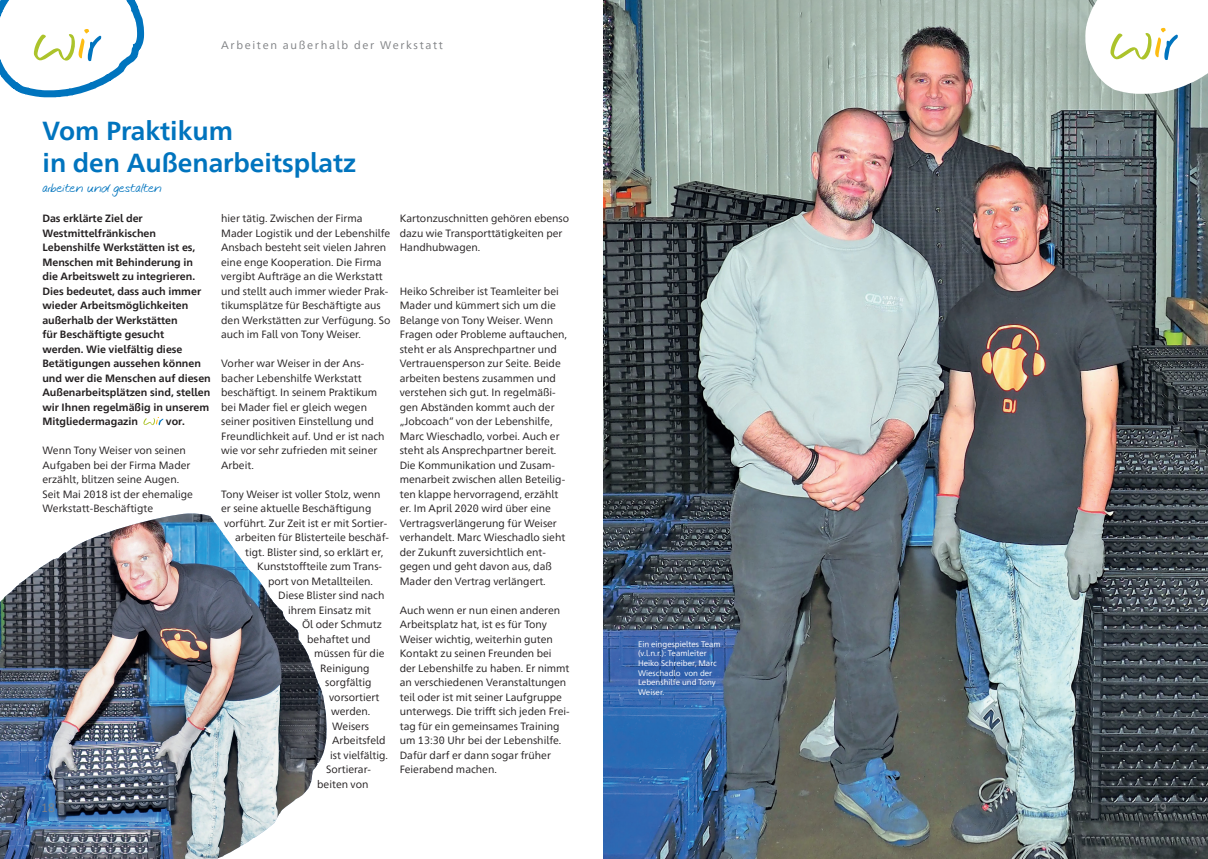
<style>
.page{position:relative;width:1208px;height:859px;background:#fff}
.page>*{position:absolute;margin:0;border:0;box-sizing:border-box;transform-origin:0 0}
.t1{font:67.7px "Nifty Script";letter-spacing:.02em;color:#acc32b}
.t2{font:700 26px/31.2px "Frutiger Neue 1450 Pro";color:#0074be}
.t3{font:14px "Nifty Script";letter-spacing:.025em;color:#0074be}
.t4{font:12px "Frutiger Neue 1450 Pro";color:#808285}
.t5{font:11px "Frutiger Neue 1450 Pro";letter-spacing:.15em;color:#808285}
.t6{font:10.5px/14.5px "Frutiger Neue 1450 Pro";color:#231f20}
.t7{font:700 10.5px/14.5px "Frutiger Neue 1450 Pro";color:#231f20}
.t8{font:8px/9.6px "Frutiger Neue 1450 Pro";color:#fff}
.s1{color:#fdbc12}
.s2{color:#0074be}
</style>
<div class="page">
<img style="left:0;top:513px;width:326px;height:346px">
<svg style="left:143px;top:417px;width:20px;height:8px"></svg>
<img style="left:604px;top:0;width:604px;height:859px">
<svg style="left:1085px;top:0;width:123px;height:94px"></svg>
<svg style="left:0;top:0;width:145px;height:98px"></svg>
<h1 class="t1" style="left:32px;top:-12px;width:67px">w<span class="s1">i</span><span class="s2">r</span></h1>
<p class="t5" style="left:221px;top:38px;width:223px">Arbeiten außerhalb der Werkstatt</p>
<h2 class="t2" style="left:43px;top:114px;width:315px">Vom Praktikum<br>in den Außenarbeitsplatz</h2>
<h3 class="t3" style="left:43px;top:177px;width:120px">arbeiten und gestalten</h3>
<p class="t7" style="left:42px;top:211px;width:170px">Das erklärte Ziel der<br>Westmittelfränkischen<br>Lebenshilfe Werkstätten ist es,<br>Menschen mit Behinderung in die Arbeitswelt zu integrieren.<br>Dies bedeutet, dass auch immer wieder Arbeitsmöglichkeiten außerhalb der Werkstätten<br>für Beschäftigte gesucht<br>werden. Wie vielfältig diese<br>Betätigungen aussehen können und wer die Menschen auf diesen<br>Außenarbeitsplätzen sind, stellen wir Ihnen regelmäßig in unserem<br>Mitgliedermagazin</p>
<p class="t7" style="left:166px;top:414px;width:20px">vor.</p>
<p class="t6" style="left:43px;top:442px;width:152px">Wenn Tony Weiser von seinen<br>Aufgaben bei der Firma Mader erzählt, blitzen seine Augen.<br>Seit Mai 2018 ist der ehemalige<br>Werkstatt-Beschäftigte</p>
<p class="t4" style="left:41px;top:799px;width:15px">18</p>
<p class="t6" style="left:221px;top:210px;width:171px">hier tätig. Zwischen der Firma Mader Logistik und der Lebenshilfe Ansbach besteht seit vielen Jahren eine enge Kooperation. Die Firma vergibt Aufträge an die Werkstatt und stellt auch immer wieder Prak&shy;tikumsplätze für Beschäftigte aus den Werkstätten zur Verfügung. So auch im Fall von Tony Weiser.</p>
<p class="t6" style="left:221px;top:355px;width:165px">Vorher war Weiser in der Ans&shy;bacher Lebenshilfe Werkstatt beschäftigt. In seinem Praktikum bei Mader fiel er gleich wegen seiner positiven Einstellung und<br>Freundlichkeit auf. Und er ist nach wie vor sehr zufrieden mit seiner<br>Arbeit.</p>
<p class="t6" style="left:221px;top:486px;width:161px">Tony Weiser ist voller Stolz, wenn</p>
<p class="t6" style="left:221px;top:500px;width:152px">er seine aktuelle Beschäftigung</p>
<p class="t6" style="left:224px;top:515px;width:165px">vorführt. Zur Zeit ist er mit Sortier-</p>
<p class="t6" style="left:235px;top:529px;width:155px">arbeiten für Blisterteile beschäf-</p>
<p class="t6" style="left:245px;top:544px;width:139px">tigt. Blister sind, so erklärt er,</p>
<p class="t6" style="left:257px;top:558px;width:126px">Kunststoffteile zum Trans-</p>
<p class="t6" style="left:268px;top:573px;width:106px">port von Metallteilen.</p>
<p class="t6" style="left:278px;top:587px;width:108px">Diese Blister sind nach</p>
<p class="t6" style="left:288px;top:602px;width:84px">ihrem Einsatz mit</p>
<p class="t6" style="left:302px;top:616px;width:81px">Öl oder Schmutz</p>
<p class="t6" style="left:307px;top:631px;width:65px">behaftet und</p>
<p class="t6" style="left:314px;top:645px;width:72px">müssen für die</p>
<p class="t6" style="left:320px;top:660px;width:51px">Reinigung</p>
<p class="t6" style="left:325px;top:675px;width:48px">sorgfältig</p>
<p class="t6" style="left:329px;top:689px;width:52px">vorsortiert</p>
<p class="t6" style="left:331px;top:704px;width:41px">werden.</p>
<p class="t6" style="left:332px;top:718px;width:39px">Weisers</p>
<p class="t6" style="left:332px;top:733px;width:55px">Arbeitsfeld</p>
<p class="t6" style="left:330px;top:747px;width:59px">ist vielfältig.</p>
<p class="t6" style="left:326px;top:762px;width:46px">Sortierar-</p>
<p class="t6" style="left:317px;top:776px;width:53px">beiten von</p>
<p class="t6" style="left:400px;top:211px;width:171px">Kartonzuschnitten gehören ebenso dazu wie Transporttätigkeiten per<br>Handhubwagen.</p>
<p class="t6" style="left:400px;top:283px;width:169px">Heiko Schreiber ist Teamleiter bei<br>Mader und kümmert sich um die<br>Belange von Tony Weiser. Wenn<br>Fragen oder Probleme auftauchen, steht er als Ansprechpartner und<br>Vertrauensperson zur Seite. Beide arbeiten bestens zusammen und verstehen sich gut. In regelmäßi&shy;gen Abständen kommt auch der „Jobcoach“ von der Lebenshilfe,<br>Marc Wieschadlo, vorbei. Auch er steht als Ansprechpartner bereit.<br>Die Kommunikation und Zusam&shy;menarbeit zwischen allen Beteilig&shy;ten klappe hervorragend, erzählt er. Im April 2020 wird über eine<br>Vertragsverlängerung für Weiser verhandelt. Marc Wieschadlo sieht der Zukunft zuversichtlich ent&shy;gegen und geht davon aus, daß<br>Mader den Vertrag verlängert.</p>
<p class="t6" style="left:400px;top:602px;width:171px">Auch wenn er nun einen anderen<br>Arbeitsplatz hat, ist es für Tony<br>Weiser wichtig, weiterhin guten<br>Kontakt zu seinen Freunden bei der Lebenshilfe zu haben. Er nimmt an verschiedenen Veranstaltungen teil oder ist mit seiner Laufgruppe unterwegs. Die trifft sich jeden Frei&shy;tag für ein gemeinsames Training um 13:30 Uhr bei der Lebenshilfe.<br>Dafür darf er dann sogar früher<br>Feierabend machen.</p>
<p class="t8" style="left:638px;top:638px;width:84px">Ein eingespieltes Team (v.l.n.r.): Teamleiter<br>Heiko Schreiber, Marc<br>Wieschadlo von der<br>Lebenshilfe und Tony<br>Weiser.</p>
<h1 class="t1" style="left:1109px;top:-13px;width:67px">w<span class="s1">i</span><span class="s2">r</span></h1>
<p class="t4" style="left:1153px;top:799px;width:15px">19</p>
</div>
